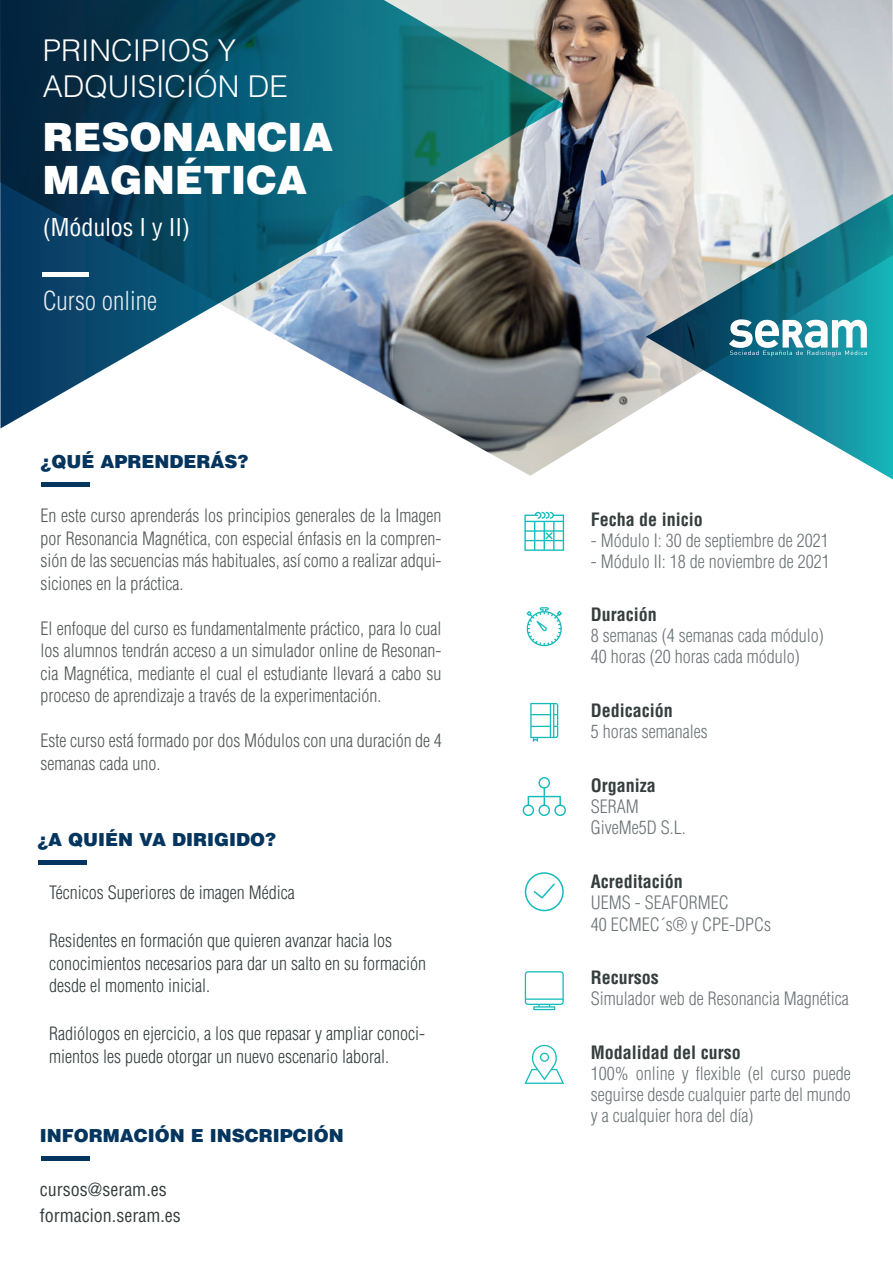
<style>
.page{position:relative;width:893px;height:1263px;background:#fff}
.page>*{position:absolute;margin:0;border:0;box-sizing:border-box;transform-origin:0 0}
.t1{font:900 39px/42.5px "Helvetica LT Std";color:#fff}
.t2{font:300 30px/36px "Helvetica LT Std";color:#fff}
.t3{font:300 condensed 25.5px "Helvetica LT Std";color:#fff}
.t4{font:condensed 24px "Helvetica LT Std";color:#fff}
.t5{font:300 condensed 18px/22.5px "Helvetica LT Std";color:#545758;text-align:justify}
.t6{font:300 condensed 18px/21px "Helvetica LT Std";color:#6c7376}
.t7{font:300 condensed 18px/22.5px "Helvetica LT Std";color:#353d3d}
.t8{font:700 condensed 18px "Helvetica LT Std";color:#353d3d}
.t9{font:900 18px "Helvetica LT Std";color:#04355e}
.t10{font:condensed 18px/25.5px "Helvetica LT Std";color:#353d3d}
</style>
<div class="page">
<img style="left:0;top:0;width:893px;height:476px">
<img style="left:0;top:0;width:565px;height:428px">
<svg style="left:646px;top:193px;width:247px;height:287px"></svg>
<div style="left:42px;top:482px;width:48px;height:5px;background:#04355e"></div>
<svg style="left:524px;top:512px;width:40px;height:39px"></svg>
<svg style="left:526px;top:607px;width:36px;height:39px"></svg>
<svg style="left:524px;top:1045px;width:40px;height:39px"></svg>
<svg style="left:530px;top:703px;width:28px;height:39px"></svg>
<svg style="left:525px;top:872px;width:39px;height:39px"></svg>
<svg style="left:525px;top:971px;width:39px;height:39px"></svg>
<svg style="left:523px;top:777px;width:43px;height:39px"></svg>
<svg style="left:729px;top:319px;width:138px;height:37px"></svg>
<div style="left:39px;top:860px;width:48px;height:5px;background:#04355e"></div>
<div style="left:41px;top:1156px;width:48px;height:5px;background:#04355e"></div>
<hr style="left:42px;top:272px;width:47px;height:4px;background:#fff">
<h2 class="t2" style="left:43px;top:32px;width:247px">PRINCIPIOS Y<br>ADQUISICIÓN DE</h2>
<h1 class="t1" style="left:43px;top:115px;width:292px">RESONANCIA<br>MAGNÉTICA</h1>
<h3 class="t4" style="left:43px;top:212px;width:149px">(Módulos I y II)</h3>
<h3 class="t3" style="left:42px;top:285px;width:116px">Curso online</h3>
<p class="t9" style="left:41px;top:449px;width:209px">¿QUÉ APRENDERÁS?</p>
<p class="t5" style="left:41px;top:504px;width:403px">En este curso aprenderás los principios generales de la Imagen por Resonancia Magnética, con especial énfasis en la compren&shy;sión de las secuencias más habituales, así como a realizar adqui&shy;siciones en la práctica.</p>
<p class="t5" style="left:41px;top:617px;width:402px">El enfoque del curso es fundamentalmente práctico, para lo cual los alumnos tendrán acceso a un simulador online de Resonan&shy;cia Magnética, mediante el cual el estudiante llevará a cabo su proceso de aprendizaje a través de la experimentación.</p>
<p class="t5" style="left:41px;top:729px;width:403px">Este curso está formado por dos Módulos con una duración de 4 semanas cada uno.</p>
<p class="t9" style="left:37px;top:827px;width:240px">¿A QUIÉN VA DIRIGIDO?</p>
<p class="t7" style="left:49px;top:881px;width:247px">Técnicos Superiores de imagen Médica</p>
<p class="t7" style="left:49px;top:929px;width:378px">Residentes en formación que quieren avanzar hacia los conocimientos necesarios para dar un salto en su formación desde el momento inicial.</p>
<p class="t7" style="left:49px;top:1022px;width:377px">Radiólogos en ejercicio, a los que repasar y ampliar conoci&shy;mientos les puede otorgar un nuevo escenario laboral.</p>
<p class="t9" style="left:40px;top:1123px;width:305px">INFORMACIÓN E INSCRIPCIÓN</p>
<p class="t10" style="left:40px;top:1177px;width:142px">cursos@seram.es formacion.seram.es</p>
<p class="t8" style="left:591px;top:508px;width:113px">Fecha de inicio</p>
<p class="t6" style="left:591px;top:530px;width:239px">- Módulo I: 30 de septiembre de 2021</p>
<p class="t6" style="left:591px;top:551px;width:240px">- Módulo II: 18 de noviembre de 2021</p>
<p class="t8" style="left:591px;top:603px;width:67px">Duración</p>
<p class="t6" style="left:591px;top:625px;width:234px">8 semanas (4 semanas cada módulo)<br>40 horas (20 horas cada módulo)</p>
<p class="t8" style="left:591px;top:699px;width:83px">Dedicación</p>
<p class="t6" style="left:591px;top:721px;width:118px">5 horas semanales</p>
<p class="t8" style="left:591px;top:774px;width:66px">Organiza</p>
<p class="t6" style="left:591px;top:796px;width:96px">SERAM<br>GiveMe5D S.L.</p>
<p class="t8" style="left:591px;top:870px;width:93px">Acreditación</p>
<p class="t6" style="left:591px;top:891px;width:182px;line-height:21.6px">UEMS - SEAFORMEC<br>40 ECMEC´s® y CPE-DPCs</p>
<p class="t8" style="left:591px;top:966px;width:69px">Recursos</p>
<p class="t6" style="left:591px;top:988px;width:259px">Simulador web de Resonancia Magnética</p>
<p class="t8" style="left:591px;top:1041px;width:151px">Modalidad del curso</p>
<p class="t6" style="left:591px;top:1063px;width:262px;text-align:justify">100% online y flexible (el curso puede seguirse desde cualquier parte del mundo y a cualquier hora del día)</p>
</div>
